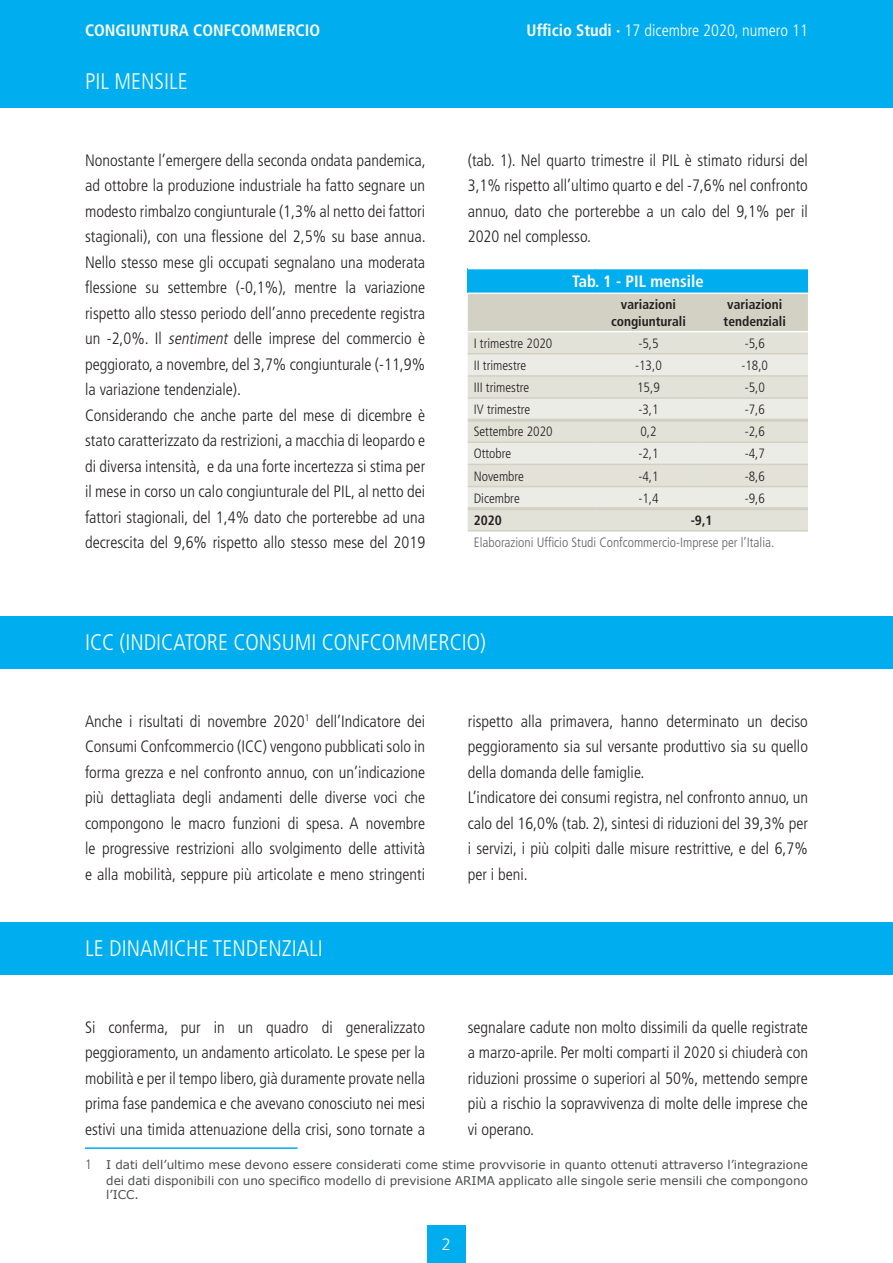
<style>
.page{position:relative;width:893px;height:1263px;background:#fff}
.page>*{position:absolute;margin:0;border:0;box-sizing:border-box;transform-origin:0 0}
.t1{font:300 condensed 22.5px "Frutiger LT Std";color:#fff}
.t2{font:300 condensed 16.5px/25.5px "Frutiger LT Std";color:#231f20;text-align:justify}
.t3{font:700 condensed 16.5px "Frutiger LT Std";color:#fff}
.t4{font:300 condensed 16.5px "Frutiger LT Std";color:#fff}
.t5{font:300 16.5px "Frutiger LT Std";color:#fff}
.t6{font:300 condensed 13.5px "Frutiger LT Std";color:#231f20}
.t7{font:300 condensed 13.5px "Frutiger LT Std";color:#636366}
.t8{font:700 condensed 13.5px/16.2px "Frutiger LT Std";color:#231f20;text-align:center}
.t9{font:12px/16.2px "Verdana";color:#4b4c4d;text-align:right}
.s1{font-weight:700}
.s2{font-style:italic}
.s3{font-family:"Frutiger LT Std";font-weight:300;font-stretch:condensed;font-size:13.5px}
</style>
<div class="page">
<div style="left:0;top:0;width:893px;height:64px;background:#00aeef"></div>
<div style="left:427px;top:1225px;width:39px;height:38px;background:#00aeef"></div>
<div style="left:0;top:55px;width:893px;height:53px;background:#00aeef"></div>
<hr style="left:85px;top:1147px;width:213px;height:2px;background:#00aeef">
<div style="left:0;top:616px;width:893px;height:53px;background:#00aeef"></div>
<div style="left:0;top:922px;width:893px;height:53px;background:#00aeef"></div>
<div style="left:468px;top:269px;width:340px;height:24px;background:#00aeef"></div>
<div style="left:468px;top:294px;width:340px;height:37px;background:#d2d1c4"></div>
<div style="left:468px;top:332px;width:340px;height:198px;background:#e2e2d9"></div>
<svg style="left:468px;top:354px;width:340px;height:153px;background:#e7e7e0"></svg>
<hr style="left:468px;top:353px;width:127px;height:1px;background:#d2d1c4">
<hr style="left:595px;top:353px;width:107px;height:1px;background:#d2d1c4">
<hr style="left:702px;top:353px;width:106px;height:1px;background:#d2d1c4">
<hr style="left:468px;top:375px;width:127px;height:2px;background:#d2d1c4">
<hr style="left:595px;top:375px;width:107px;height:2px;background:#d2d1c4">
<hr style="left:702px;top:375px;width:106px;height:2px;background:#d2d1c4">
<hr style="left:468px;top:397px;width:127px;height:2px;background:#d2d1c4">
<hr style="left:595px;top:397px;width:107px;height:2px;background:#d2d1c4">
<hr style="left:702px;top:397px;width:106px;height:2px;background:#d2d1c4">
<hr style="left:468px;top:441px;width:127px;height:2px;background:#d2d1c4">
<hr style="left:595px;top:441px;width:107px;height:2px;background:#d2d1c4">
<hr style="left:702px;top:441px;width:106px;height:2px;background:#d2d1c4">
<hr style="left:468px;top:464px;width:127px;height:1px;background:#d2d1c4">
<hr style="left:595px;top:464px;width:107px;height:1px;background:#d2d1c4">
<hr style="left:702px;top:464px;width:106px;height:1px;background:#d2d1c4">
<hr style="left:468px;top:486px;width:127px;height:1px;background:#d2d1c4">
<hr style="left:595px;top:486px;width:107px;height:1px;background:#d2d1c4">
<hr style="left:702px;top:486px;width:106px;height:1px;background:#d2d1c4">
<hr style="left:468px;top:530px;width:127px;height:1px;background:#d2d1c4">
<hr style="left:595px;top:530px;width:107px;height:1px;background:#d2d1c4">
<hr style="left:702px;top:530px;width:106px;height:1px;background:#d2d1c4">
<hr style="left:468px;top:419px;width:127px;height:3px;background:#d2d1c4">
<hr style="left:595px;top:419px;width:107px;height:3px;background:#d2d1c4">
<hr style="left:702px;top:419px;width:106px;height:3px;background:#d2d1c4">
<hr style="left:468px;top:507px;width:127px;height:3px;background:#d2d1c4">
<hr style="left:595px;top:507px;width:107px;height:3px;background:#d2d1c4">
<hr style="left:702px;top:507px;width:106px;height:3px;background:#d2d1c4">
<p class="t3" style="left:85px;top:20px;width:237px">CONGIUNTURA CONFCOMMERCIO</p>
<p class="t4" style="left:527px;top:21px;width:283px"><span class="s1">Ufficio Studi ·</span> 17 dicembre 2020, numero 11</p>
<h1 class="t1" style="left:85px;top:69px;width:104px">PIL MENSILE</h1>
<p class="t2" style="left:85px;top:148px;width:342px;text-align:left">Nonostante l’emergere della seconda ondata pandemica, ad ottobre la produzione industriale ha fatto segnare un modesto rimbalzo congiunturale (1,3% al netto dei fattori stagionali), con una flessione del 2,5% su base annua.<br>Nello stesso mese gli occupati segnalano una moderata flessione su settembre (-0,1%), mentre la variazione rispetto allo stesso periodo dell’anno precedente registra un -2,0%. Il <span class="s2">sentiment</span> delle imprese del commercio è peggiorato, a novembre, del 3,7% congiunturale (-11,9% la variazione tendenziale).<br>Considerando che anche parte del mese di dicembre è stato caratterizzato da restrizioni, a macchia di leopardo e di diversa intensità, e da una forte incertezza si stima per il mese in corso un calo congiunturale del PIL, al netto dei fattori stagionali, del 1,4% dato che porterebbe ad una decrescita del 9,6% rispetto allo stesso mese del 2019</p>
<p class="t2" style="left:468px;top:147px;width:342px">(tab. 1). Nel quarto trimestre il PIL è stimato ridursi del 3,1% rispetto all’ultimo quarto e del -7,6% nel confronto annuo, dato che porterebbe a un calo del 9,1% per il 2020 nel complesso.</p>
<p class="t3" style="left:572px;top:271px;width:133px">Tab. 1 - PIL mensile</p>
<p class="t8" style="left:611px;top:297px;width:76px">variazioni congiunturali</p>
<p class="t8" style="left:724px;top:297px;width:64px;text-align:left">variazioni tendenziali</p>
<p class="t6" style="left:474px;top:335px;width:80px">I trimestre 2020</p>
<p class="t6" style="left:638px;top:335px;width:22px">-5,5</p>
<p class="t6" style="left:745px;top:335px;width:22px">-5,6</p>
<p class="t6" style="left:474px;top:358px;width:54px">II trimestre</p>
<p class="t6" style="left:635px;top:358px;width:28px">-13,0</p>
<p class="t6" style="left:741px;top:358px;width:28px">-18,0</p>
<p class="t6" style="left:474px;top:380px;width:57px">III trimestre</p>
<p class="t6" style="left:637px;top:380px;width:24px">15,9</p>
<p class="t6" style="left:745px;top:380px;width:22px">-5,0</p>
<p class="t6" style="left:474px;top:402px;width:58px">IV trimestre</p>
<p class="t6" style="left:638px;top:402px;width:22px">-3,1</p>
<p class="t6" style="left:745px;top:402px;width:22px">-7,6</p>
<p class="t6" style="left:474px;top:424px;width:80px">Settembre 2020</p>
<p class="t6" style="left:640px;top:424px;width:18px">0,2</p>
<p class="t6" style="left:745px;top:424px;width:22px">-2,6</p>
<p class="t6" style="left:474px;top:446px;width:39px">Ottobre</p>
<p class="t6" style="left:638px;top:446px;width:22px">-2,1</p>
<p class="t6" style="left:745px;top:446px;width:22px">-4,7</p>
<p class="t6" style="left:474px;top:468px;width:52px">Novembre</p>
<p class="t6" style="left:638px;top:468px;width:22px">-4,1</p>
<p class="t6" style="left:745px;top:468px;width:22px">-8,6</p>
<p class="t6" style="left:474px;top:490px;width:48px">Dicembre</p>
<p class="t6" style="left:638px;top:490px;width:22px">-1,4</p>
<p class="t6" style="left:745px;top:490px;width:22px">-9,6</p>
<p class="t8" style="left:474px;top:512px;width:30px">2020</p>
<p class="t8" style="left:691px;top:512px;width:23px">-9,1</p>
<p class="t7" style="left:474px;top:535px;width:302px">Elaborazioni Ufficio Studi Confcommercio-Imprese per l’Italia.</p>
<h1 class="t1" style="left:85px;top:630px;width:402px">ICC (INDICATORE CONSUMI CONFCOMMERCIO)</h1>
<p class="t2" style="left:85px;top:709px;width:342px">Anche i risultati di novembre 2020<sup>1</sup> dell’Indicatore dei Consumi Confcommercio (ICC) vengono pubblicati solo in forma grezza e nel confronto annuo, con un’indicazione più dettagliata degli andamenti delle diverse voci che compongono le macro funzioni di spesa. A novembre le progressive restrizioni allo svolgimento delle attività e alla mobilità, seppure più articolate e meno stringenti</p>
<p class="t2" style="left:468px;top:709px;width:342px;text-align:left">rispetto alla primavera, hanno determinato un deciso peggioramento sia sul versante produttivo sia su quello della domanda delle famiglie.<br>L’indicatore dei consumi registra, nel confronto annuo, un calo del 16,0% (tab. 2), sintesi di riduzioni del 39,3% per i servizi, i più colpiti dalle misure restrittive, e del 6,7% per i beni.</p>
<h1 class="t1" style="left:85px;top:936px;width:239px">LE DINAMICHE TENDENZIALI</h1>
<p class="t2" style="left:85px;top:1015px;width:342px">Si conferma, pur in un quadro di generalizzato peggioramento, un andamento articolato. Le spese per la mobilità e per il tempo libero, già duramente provate nella prima fase pandemica e che avevano conosciuto nei mesi estivi una timida attenuazione della crisi, sono tornate a</p>
<p class="t2" style="left:468px;top:1015px;width:342px">segnalare cadute non molto dissimili da quelle registrate a marzo-aprile. Per molti comparti il 2020 si chiuderà con riduzioni prossime o superiori al 50%, mettendo sempre più a rischio la sopravvivenza di molte delle imprese che vi operano.</p>
<p class="t9" style="left:85px;top:1156px;width:724px"><span class="s3">1</span> I dati dell’ultimo mese devono essere considerati come stime provvisorie in quanto ottenuti attraverso l’integrazione dei dati disponibili con uno specifico modello di previsione ARIMA applicato alle singole serie mensili che compongono</p>
<p class="t9" style="left:106px;top:1187px;width:34px">l’ICC.</p>
<p class="t5" style="left:442px;top:1235px;width:11px">2</p>
</div>
